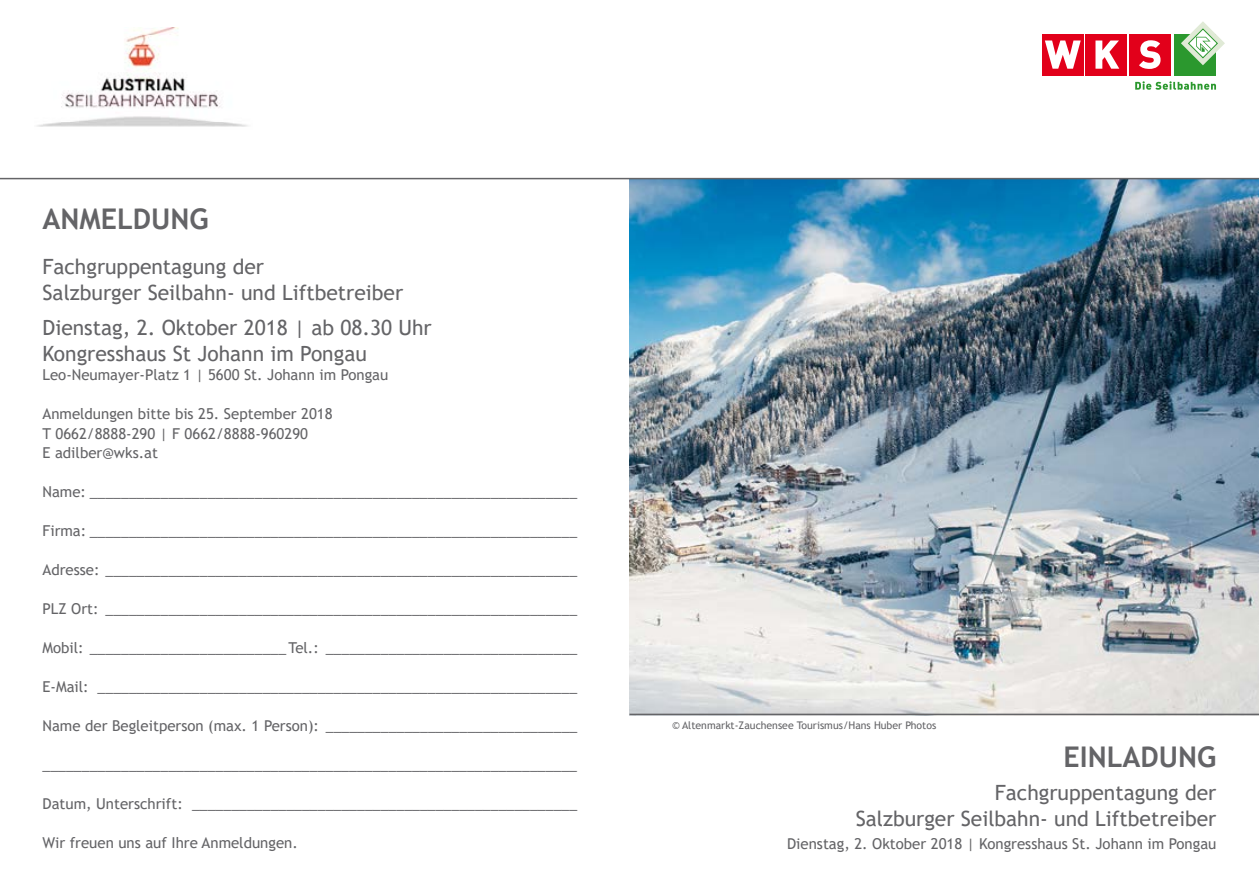
<style>
.page{position:relative;width:1259px;height:893px;background:#fff}
.page>*{position:absolute;margin:0;border:0;box-sizing:border-box;transform-origin:0 0}
.t1{font:700 28.5px "Trebuchet MS";color:#646467}
.t2{font:21px/25.5px "Trebuchet MS";color:#646467}
.t3{font:15px/19.5px "Trebuchet MS";color:#646467}
.t4{font:10.5px "Trebuchet MS";color:#646467}
</style>
<div class="page">
<img style="left:629px;top:179px;width:630px;height:535px">
<hr style="left:0;top:178px;width:1259px;height:1px;background:#646467">
<hr style="left:629px;top:714px;width:630px;height:1px;background:#646467">
<div style="left:1085px;top:34px;width:42px;height:42px;background:#e2001a"></div>
<svg style="left:1095px;top:41px;width:24px;height:28px"></svg>
<div style="left:1042px;top:34px;width:41px;height:42px;background:#e2001a"></div>
<svg style="left:1045px;top:41px;width:35px;height:28px"></svg>
<div style="left:1174px;top:34px;width:42px;height:42px;background:#2b982e"></div>
<svg style="left:1135px;top:81px;width:81px;height:9px"></svg>
<svg style="left:1181px;top:21px;width:44px;height:44px"></svg>
<div style="left:1129px;top:34px;width:41px;height:42px;background:#e2001a"></div>
<svg style="left:1139px;top:40px;width:21px;height:29px"></svg>
<img style="left:37px;top:27px;width:211px;height:100px">
<h1 class="t1" style="left:43px;top:201px;width:168px">ANMELDUNG</h1>
<h2 class="t2" style="left:43px;top:254px;width:362px">Fachgruppentagung der<br>Salzburger Seilbahn- und Liftbetreiber</h2>
<h2 class="t2" style="left:43px;top:315px;width:391px">Dienstag, 2. Oktober 2018 | ab 08.30 Uhr<br>Kongresshaus St Johann im Pongau</h2>
<p class="t3" style="left:43px;top:365px;width:347px">Leo-Neumayer-Platz 1 | 5600 St. Johann im Pongau</p>
<p class="t3" style="left:43px;top:404px;width:292px">Anmeldungen bitte bis 25. September 2018<br>T 0662/8888-290 | F 0662/8888-960290<br>E adilber@wks.at</p>
<p class="t3" style="left:43px;top:482px;width:536px">Name: ______________________________________________________________</p>
<p class="t3" style="left:43px;top:521px;width:536px">Firma: ______________________________________________________________</p>
<p class="t3" style="left:43px;top:560px;width:536px">Adresse: ____________________________________________________________</p>
<p class="t3" style="left:43px;top:599px;width:536px">PLZ Ort: ____________________________________________________________</p>
<p class="t3" style="left:43px;top:638px;width:536px">Mobil: _________________________ Tel.: ________________________________</p>
<p class="t3" style="left:43px;top:677px;width:536px">E-Mail: _____________________________________________________________</p>
<p class="t3" style="left:43px;top:716px;width:536px">Name der Begleitperson (max. 1 Person): ________________________________</p>
<p class="t3" style="left:43px;top:755px;width:536px">____________________________________________________________________</p>
<p class="t3" style="left:43px;top:794px;width:536px">Datum, Unterschrift: _________________________________________________</p>
<p class="t3" style="left:43px;top:833px;width:257px">Wir freuen uns auf Ihre Anmeldungen.</p>
<p class="t4" style="left:672px;top:719px;width:266px">© Altenmarkt-Zauchensee Tourismus/Hans Huber Photos</p>
<h1 class="t1" style="left:1063px;top:739px;width:154px">EINLADUNG</h1>
<h2 class="t2" style="left:855px;top:780px;width:362px;text-align:right">Fachgruppentagung der<br>Salzburger Seilbahn- und Liftbetreiber</h2>
<p class="t3" style="left:787px;top:834px;width:431px">Dienstag, 2. Oktober 2018 | Kongresshaus St. Johann im Pongau</p>
</div>
